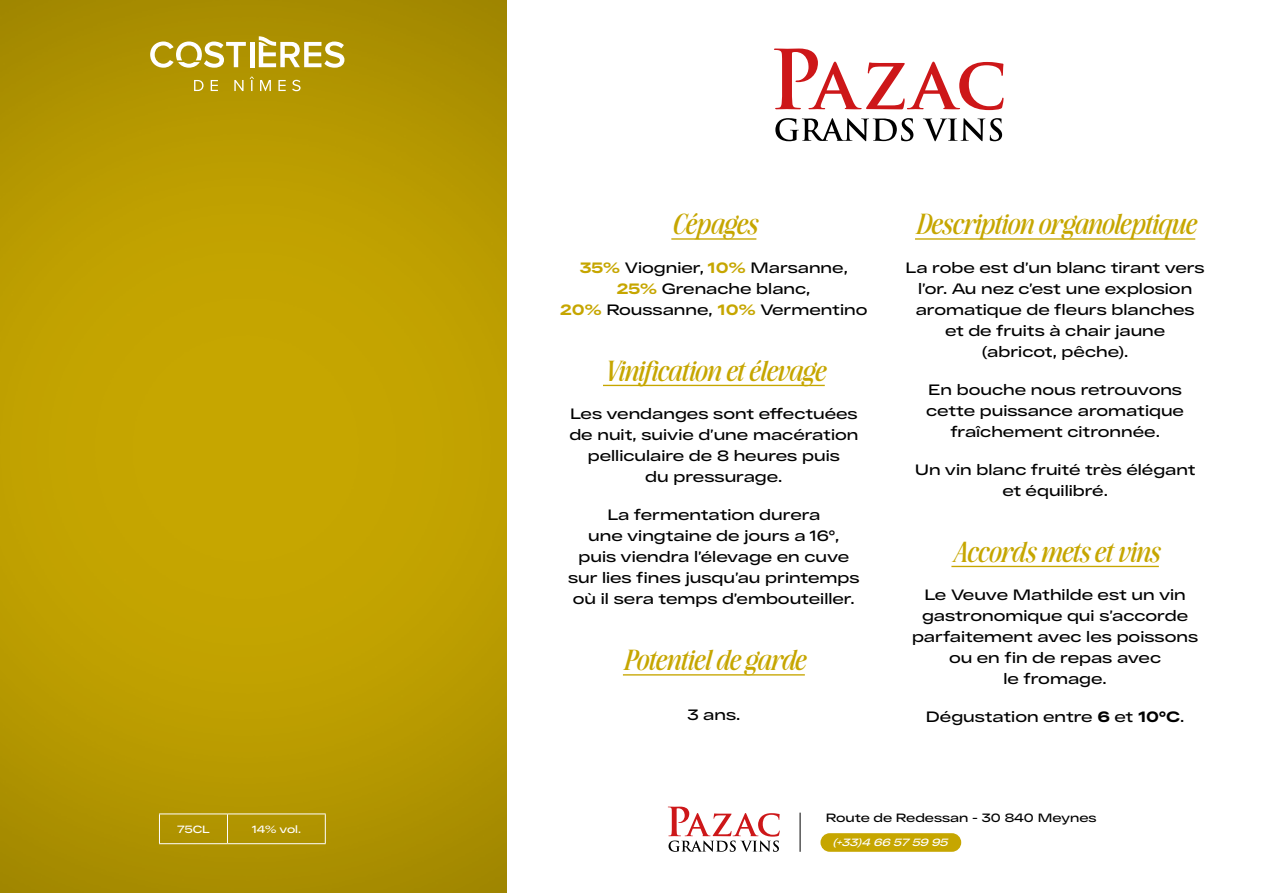
<style>
.page{position:relative;width:1263px;height:893px;background:#fff}
.page>*{position:absolute;margin:0;border:0;box-sizing:border-box;transform-origin:0 0}
.t1{font:27px "Awesome Serif Italic Sm";color:#c6a600}
.t2{font:600 15px/21px "RF Dewi Expanded";color:#000;text-align:center}
.t3{font:600 12px "RF Dewi Expanded";color:#000}
.t4{font:italic 600 10.5px "RF Dewi Expanded";color:#fff}
.t5{font:600 10.5px "RF Dewi Expanded";color:#fff}
.s1{font-weight:800;color:#c6a600}
.s2{font-weight:800}
</style>
<div class="page">
<svg style="left:775px;top:118px;width:138px;height:23px"></svg>
<svg style="left:923px;top:118px;width:79px;height:23px"></svg>
<svg style="left:774px;top:49px;width:229px;height:61px"></svg>
<img style="left:0;top:0;width:506px;height:893px">
<hr style="left:671px;top:238px;width:85px;height:2px;background:#c6a600">
<hr style="left:603px;top:385px;width:222px;height:1px;background:#c6a600">
<hr style="left:623px;top:674px;width:182px;height:2px;background:#c6a600">
<hr style="left:915px;top:238px;width:280px;height:2px;background:#c6a600">
<hr style="left:951px;top:566px;width:208px;height:1px;background:#c6a600">
<svg style="left:668px;top:807px;width:112px;height:45px"></svg>
<div style="left:820px;top:833px;width:141px;height:19px;background:#c6a600;border-radius:9px"></div>
<hr style="left:800px;top:813px;width:1px;height:39px;background:#000">
<hr style="left:159px;top:813px;width:68px;height:1px;background:#fff">
<svg style="left:159px;top:814px;width:1px;height:29px"></svg>
<hr style="left:227px;top:813px;width:99px;height:1px;background:#fff">
<svg style="left:227px;top:814px;width:1px;height:29px"></svg>
<svg style="left:325px;top:814px;width:1px;height:29px"></svg>
<hr style="left:159px;top:843px;width:68px;height:1px;background:#fff">
<hr style="left:227px;top:843px;width:99px;height:1px;background:#fff">
<svg style="left:194px;top:80px;width:10px;height:11px"></svg>
<svg style="left:211px;top:80px;width:7px;height:11px"></svg>
<svg style="left:234px;top:80px;width:10px;height:11px"></svg>
<svg style="left:250px;top:77px;width:4px;height:14px"></svg>
<svg style="left:260px;top:80px;width:11px;height:11px"></svg>
<svg style="left:278px;top:80px;width:8px;height:11px"></svg>
<svg style="left:292px;top:80px;width:9px;height:11px"></svg>
<div style="left:250px;top:42px;width:5px;height:25px;background:#fff"></div>
<svg style="left:259px;top:36px;width:85px;height:32px"></svg>
<svg style="left:150px;top:42px;width:96px;height:26px"></svg>
<svg style="left:638px;top:384px;width:44px;height:1px"></svg>
<svg style="left:789px;top:384px;width:36px;height:2px"></svg>
<svg style="left:716px;top:674px;width:89px;height:2px"></svg>
<svg style="left:953px;top:238px;width:43px;height:2px"></svg>
<svg style="left:1050px;top:238px;width:39px;height:2px"></svg>
<svg style="left:1120px;top:238px;width:26px;height:2px"></svg>
<svg style="left:673px;top:238px;width:84px;height:2px"></svg>
<p class="t5" style="left:177px;top:823px;width:34px">75CL</p>
<p class="t5" style="left:252px;top:823px;width:51px">14% vol.</p>
<p class="t2" style="left:561px;top:257px;width:308px"><span class="s1">35%</span> Viognier, <span class="s1">10%</span> Marsanne,<br><span class="s1">25%</span> Grenache blanc,<br><span class="s1">20%</span> Roussanne, <span class="s1">10%</span> Vermentino</p>
<h1 class="t1" style="left:622px;top:354px;width:167px">■ ▼□■ ▼ ●❖</h1>
<p class="t2" style="left:569px;top:403px;width:291px">Les vendanges sont effectuées de nuit, suivie d’une macération pelliculaire de 8 heures puis<br>du pressurage.</p>
<p class="t2" style="left:568px;top:504px;width:293px">La fermentation durera<br>une vingtaine de jours a 16°, puis viendra l’élevage en cuve sur lies fines jusqu’au printemps où il sera temps d’embouteiller.</p>
<h1 class="t1" style="left:635px;top:644px;width:77px">□▼ ■▼ ●</h1>
<p class="t2" style="left:687px;top:704px;width:55px">3 ans.</p>
<h1 class="t1" style="left:941px;top:208px;width:110px">▲ ▼□■ □</h1>
<h1 class="t1" style="left:1086px;top:208px;width:100px">■□● ▼ ❑◆</h1>
<p class="t2" style="left:905px;top:257px;width:301px">La robe est d’un blanc tirant vers l’or. Au nez c’est une explosion aromatique de fleurs blanches et de fruits à chair jaune<br>(abricot, pêche).</p>
<p class="t2" style="left:926px;top:379px;width:259px">En bouche nous retrouvons cette puissance aromatique fraîchement citronnée.</p>
<p class="t2" style="left:915px;top:459px;width:282px">Un vin blanc fruité très élégant et équilibré.</p>
<h1 class="t1" style="left:1070px;top:535px;width:90px">▼▲ ▼ ❖ ■▲</h1>
<p class="t2" style="left:912px;top:584px;width:288px">Le Veuve Mathilde est un vin gastronomique qui s’accorde parfaitement avec les poissons ou en fin de repas avec<br>le fromage.</p>
<p class="t2" style="left:926px;top:706px;width:260px">Dégustation entre <span class="s2">6</span> et <span class="s2">10°C</span>.</p>
<p class="t3" style="left:826px;top:811px;width:272px">Route de Redessan - 30 840 Meynes</p>
<p class="t4" style="left:832px;top:836px;width:120px">(+33)4 66 57 59 95</p>
</div>
